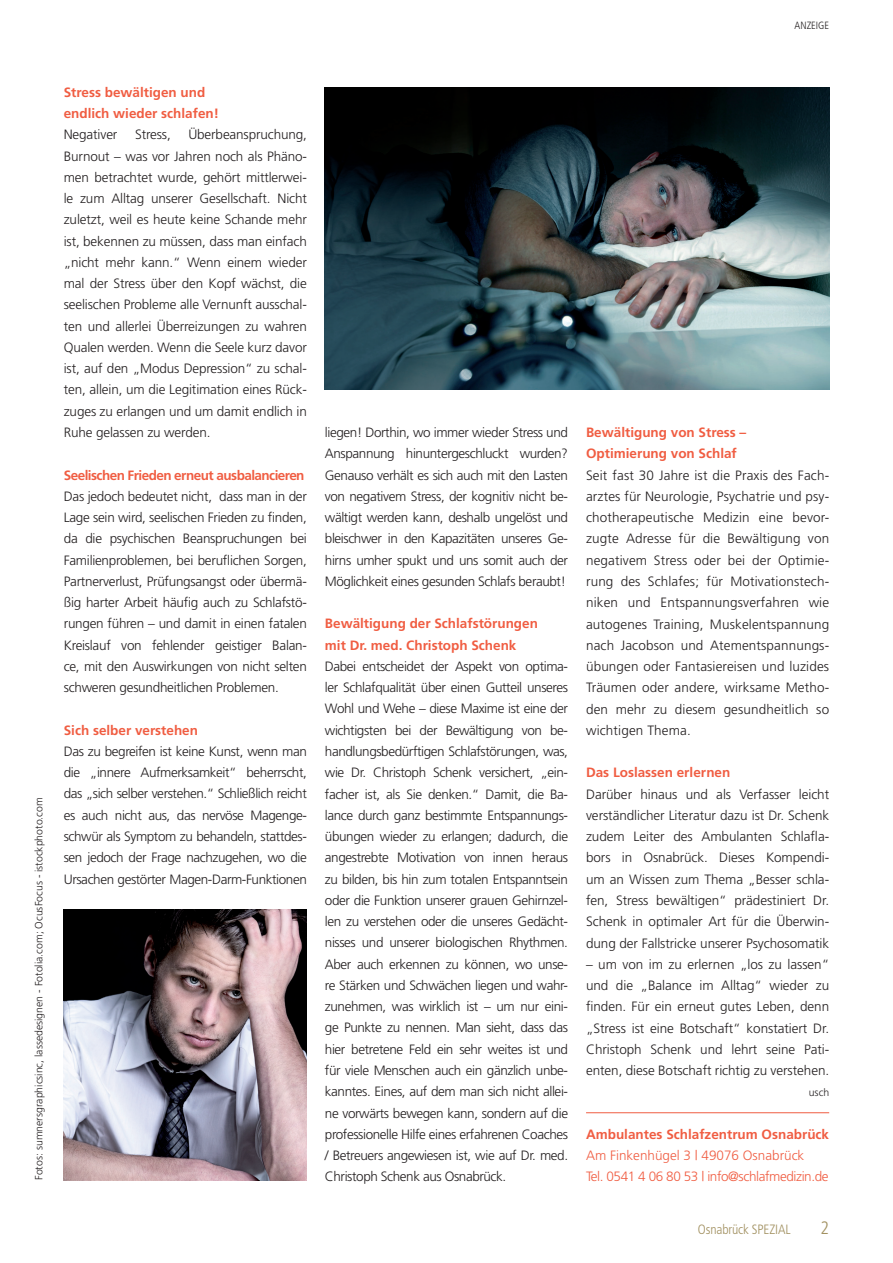
<style>
.page{position:relative;width:893px;height:1263px;background:#fff}
.page>*{position:absolute;margin:0;border:0;box-sizing:border-box;transform-origin:0 0}
.t1{font:300 condensed 18px "Frutiger";color:#a29161}
.t2{font:300 13.5px/21.3px "Frutiger";letter-spacing:-.01em;color:#231f20;text-align:justify}
.t3{font:700 13.5px/21.3px "Frutiger";color:#f05d42}
.t4{font:300 13.5px/21.3px "Frutiger";letter-spacing:-.03em;color:#f05d42}
.t5{font:700 13.5px "Frutiger";letter-spacing:-.04em;color:#f05d42}
.t6{font:300 condensed 13.5px "Frutiger";letter-spacing:-.01em;color:#a29161}
.t7{font:300 10.5px "Frutiger";color:#231f20}
.t8{font:300 condensed 10.5px "Frutiger";color:#231f20}
</style>
<div class="page">
<img style="left:64px;top:910px;width:243px;height:270px">
<img style="left:325px;top:87px;width:504px;height:303px">
<hr style="left:586px;top:1112px;width:243px;height:1px;background:#f05d42">
<p class="t8" style="left:795px;top:20px;width:35px">Anzeige</p>
<p class="t7" style="left:33px;top:1180px;width:384px;rotate:-90deg">Fotos: sumnersgraphicsinc, lassedesignen - Fotolia.com; OcusFocus - istockphoto.com</p>
<p class="t3" style="left:64px;top:81px;width:157px">Stress bewältigen und endlich wieder schlafen!</p>
<p class="t2" style="left:64px;top:124px;width:55px">Negativer</p>
<p class="t2" style="left:135px;top:124px;width:37px">Stress,</p>
<p class="t2" style="left:64px;top:124px;width:245px;text-indent:125px">Überbeanspruchung, Burnout – was vor Jahren noch als Phäno&shy;men betrachtet wurde, gehört mittlerwei&shy;le zum Alltag unserer Gesellschaft. Nicht zuletzt, weil es heute keine Schande mehr ist, bekennen zu müssen, dass man einfach „nicht mehr kann.“ Wenn einem wieder mal der Stress über den Kopf wächst, die seelischen Probleme alle Vernunft ausschal&shy;ten und allerlei Überreizungen zu wahren Qualen werden. Wenn die Seele kurz davor ist, auf den „Modus Depression“ zu schal&shy;ten, allein, um die Legitimation eines Rück&shy;zuges zu erlangen und um damit endlich in Ruhe gelassen zu werden.</p>
<p class="t5" style="left:64px;top:467px;width:242px">Seelischen Frieden erneut ausbalancieren</p>
<p class="t2" style="left:64px;top:485px;width:245px">Das jedoch bedeutet nicht, dass man in der Lage sein wird, seelischen Frieden zu finden, da die psychischen Beanspruchungen bei Familienproblemen, bei beruflichen Sorgen, Partnerverlust, Prüfungsangst oder übermä&shy;ßig harter Arbeit häufig auch zu Schlafstö&shy;rungen führen – und damit in einen fatalen Kreislauf von fehlender geistiger Balan&shy;ce, mit den Auswirkungen von nicht selten schweren gesundheitlichen Problemen.</p>
<p class="t3" style="left:64px;top:719px;width:136px">Sich selber verstehen</p>
<p class="t2" style="left:64px;top:741px;width:245px">Das zu begreifen ist keine Kunst, wenn man die „innere Aufmerksamkeit“ beherrscht, das „sich selber verstehen.“ Schließlich reicht es auch nicht aus, das nervöse Magenge&shy;schwür als Symptom zu behandeln, stattdes&shy;sen jedoch der Frage nachzugehen, wo die Ursachen gestörter Magen-Darm-Funktionen</p>
<p class="t2" style="left:325px;top:422px;width:245px">liegen! Dorthin, wo immer wieder Stress und Anspannung hinuntergeschluckt wurden?<br>Genauso verhält es sich auch mit den Lasten von negativem Stress, der kognitiv nicht be&shy;wältigt werden kann, deshalb ungelöst und bleischwer in den Kapazitäten unseres Ge&shy;hirns umher spukt und uns somit auch der Möglichkeit eines gesunden Schlafs beraubt!</p>
<p class="t3" style="left:325px;top:613px;width:215px">Bewältigung der Schlafstörungen mit Dr. med. Christoph Schenk</p>
<p class="t2" style="left:325px;top:656px;width:245px">Dabei entscheidet der Aspekt von optima&shy;ler Schlafqualität über einen Gutteil unseres Wohl und Wehe – diese Maxime ist eine der wichtigsten bei der Bewältigung von be&shy;handlungsbedürftigen Schlafstörungen, was, wie Dr. Christoph Schenk versichert, „ein&shy;facher ist, als Sie denken.“ Damit, die Ba&shy;lance durch ganz bestimmte Entspannungs&shy;übungen wieder zu erlangen; dadurch, die angestrebte Motivation von innen heraus zu bilden, bis hin zum totalen Entspanntsein oder die Funktion unserer grauen Gehirnzel&shy;len zu verstehen oder die unseres Gedächt&shy;nisses und unserer biologischen Rhythmen.<br>Aber auch erkennen zu können, wo unse&shy;re Stärken und Schwächen liegen und wahr&shy;zunehmen, was wirklich ist – um nur eini&shy;ge Punkte zu nennen. Man sieht, dass das hier betretene Feld ein sehr weites ist und für viele Menschen auch ein gänzlich unbe&shy;kanntes. Eines, auf dem man sich nicht allei&shy;ne vorwärts bewegen kann, sondern auf die professionelle Hilfe eines erfahrenen Coaches / Betreuers angewiesen ist, wie auf Dr. med.<br>Christoph Schenk aus Osnabrück.</p>
<p class="t3" style="left:586px;top:422px;width:162px">Bewältigung von Stress –<br>Optimierung von Schlaf</p>
<p class="t2" style="left:586px;top:464px;width:245px">Seit fast 30 Jahre ist die Praxis des Fach&shy;arztes für Neurologie, Psychatrie und psy&shy;chotherapeutische Medizin eine bevor&shy;zugte Adresse für die Bewältigung von negativem Stress oder bei der Optimie&shy;rung des Schlafes; für Motivationstech&shy;niken und Entspannungsverfahren wie autogenes Training, Muskelentspannung nach Jacobson und Atementspannungs&shy;übungen oder Fantasiereisen und luzides Träumen oder andere, wirksame Metho&shy;den mehr zu diesem gesundheitlich so wichtigen Thema.</p>
<p class="t3" style="left:586px;top:762px;width:146px">Das Loslassen erlernen</p>
<p class="t2" style="left:586px;top:783px;width:245px">Darüber hinaus und als Verfasser leicht verständlicher Literatur dazu ist Dr. Schenk zudem Leiter des Ambulanten Schlafla&shy;bors in Osnabrück. Dieses Kompendi&shy;um an Wissen zum Thema „Besser schla&shy;fen, Stress bewältigen“ prädestiniert Dr.<br>Schenk in optimaler Art für die Überwin&shy;dung der Fallstricke unserer Psychosomatik</p>
<p class="t2" style="left:586px;top:953px;width:245px">– um von im zu erlernen „los zu lassen“ und die „Balance im Alltag“ wieder zu finden. Für ein erneut gutes Leben, denn „Stress ist eine Botschaft“ konstatiert Dr.<br>Christoph Schenk und lehrt seine Pati&shy;enten, diese Botschaft richtig zu verstehen.</p>
<p class="t7" style="left:809px;top:1086px;width:22px">usch</p>
<p class="t3" style="left:586px;top:1123px;width:245px">Ambulantes Schlafzentrum Osnabrück</p>
<p class="t4" style="left:586px;top:1144px;width:244px">Am Finkenhügel 3 | 49076 Osnabrück<br>Tel. 0541 4 06 80 53 | info@schlafmedizin.de</p>
<p class="t6" style="left:698px;top:1221px;width:94px">Osnabrück SPEZIAL</p>
<h1 class="t1" style="left:820px;top:1217px;width:10px">2</h1>
</div>
